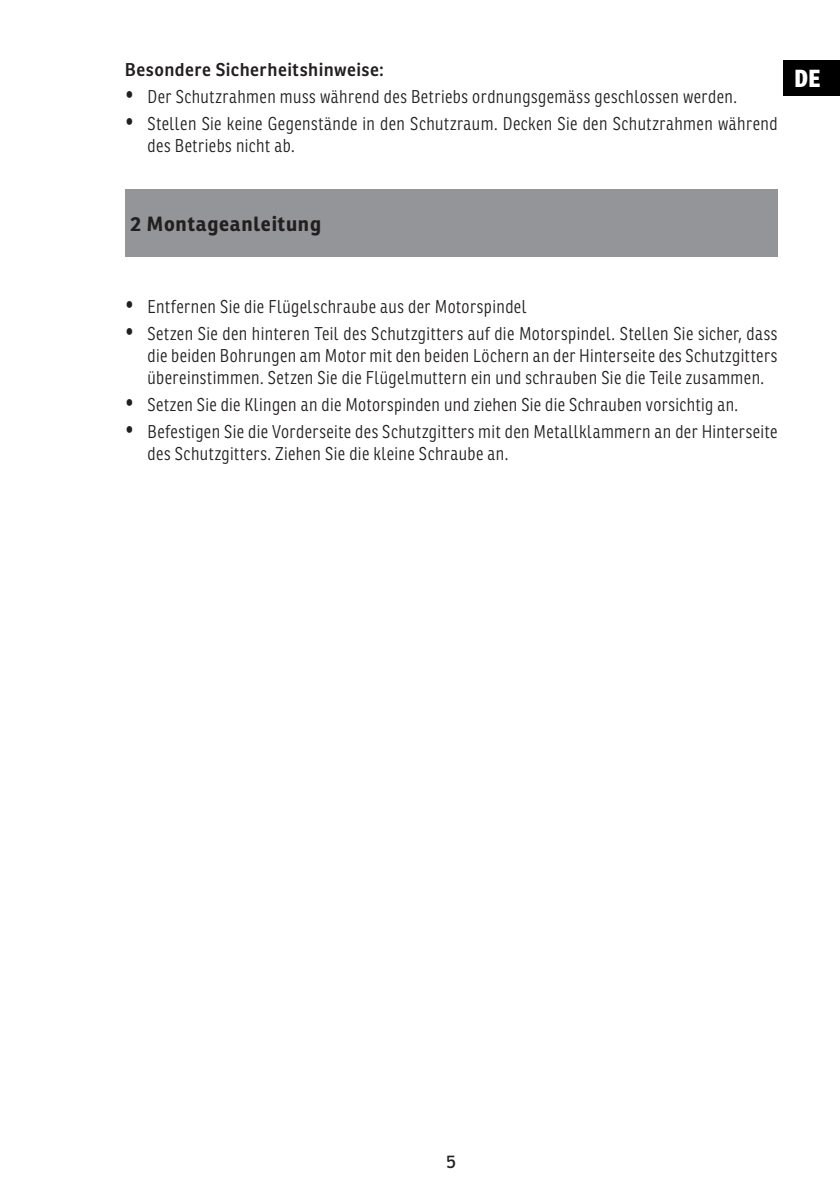
<style>
.page{position:relative;width:840px;height:1191px;background:#fff}
.page>*{position:absolute;margin:0;border:0;box-sizing:border-box;transform-origin:0 0}
.t1{font:800 24px "Ronnia Cond";color:#fff}
.t2{font:700 20px "Ronnia";letter-spacing:.04em;color:#231f20}
.t3{font:300 18px/21.6px "Ronnia Cond";letter-spacing:.025em;color:#231f20}
.t4{font:600 18px "Ronnia";letter-spacing:.025em;color:#231f20}
.t5{font:18px "Ronnia";color:#231f20}
.s1{font-size:24px}
</style>
<div class="page">
<div style="left:125px;top:190px;width:652px;height:67px;background:#939598"></div>
<div style="left:782px;top:60px;width:57px;height:36px;background:#000"></div>
<p class="t4" style="left:125px;top:58px;width:260px">Besondere Sicherheitshinweise:</p>
<p class="t3" style="left:125px;top:86px;width:613px"><span class="s1">•</span> Der Schutzrahmen muss während des Betriebs ordnungsgemäss geschlossen werden.</p>
<p class="t3" style="left:147px;top:113px;width:631px;text-indent:-23px"><span class="s1">•</span> Stellen Sie keine Gegenstände in den Schutzraum. Decken Sie den Schutzrahmen während des Betriebs nicht ab.</p>
<h1 class="t1" style="left:794px;top:63px;width:27px">DE</h1>
<p class="t2" style="left:130px;top:211px;width:192px">2 Montageanleitung</p>
<p class="t3" style="left:125px;top:296px;width:403px"><span class="s1">•</span> Entfernen Sie die Flügelschraube aus der Motorspindel</p>
<p class="t3" style="left:147px;top:323px;width:631px;text-align:justify;text-indent:-23px"><span class="s1">•</span> Setzen Sie den hinteren Teil des Schutzgitters auf die Motorspindel. Stellen Sie sicher, dass die beiden Bohrungen am Motor mit den beiden Löchern an der Hinterseite des Schutzgitters übereinstimmen. Setzen Sie die Flügelmuttern ein und schrauben Sie die Teile zusammen.</p>
<p class="t3" style="left:125px;top:394px;width:614px"><span class="s1">•</span> Setzen Sie die Klingen an die Motorspinden und ziehen Sie die Schrauben vorsichtig an.</p>
<p class="t3" style="left:147px;top:421px;width:631px;text-indent:-23px"><span class="s1">•</span> Befestigen Sie die Vorderseite des Schutzgitters mit den Metallklammern an der Hinterseite des Schutzgitters. Ziehen Sie die kleine Schraube an.</p>
<p class="t5" style="left:446px;top:1150px;width:11px">5</p>
</div>
